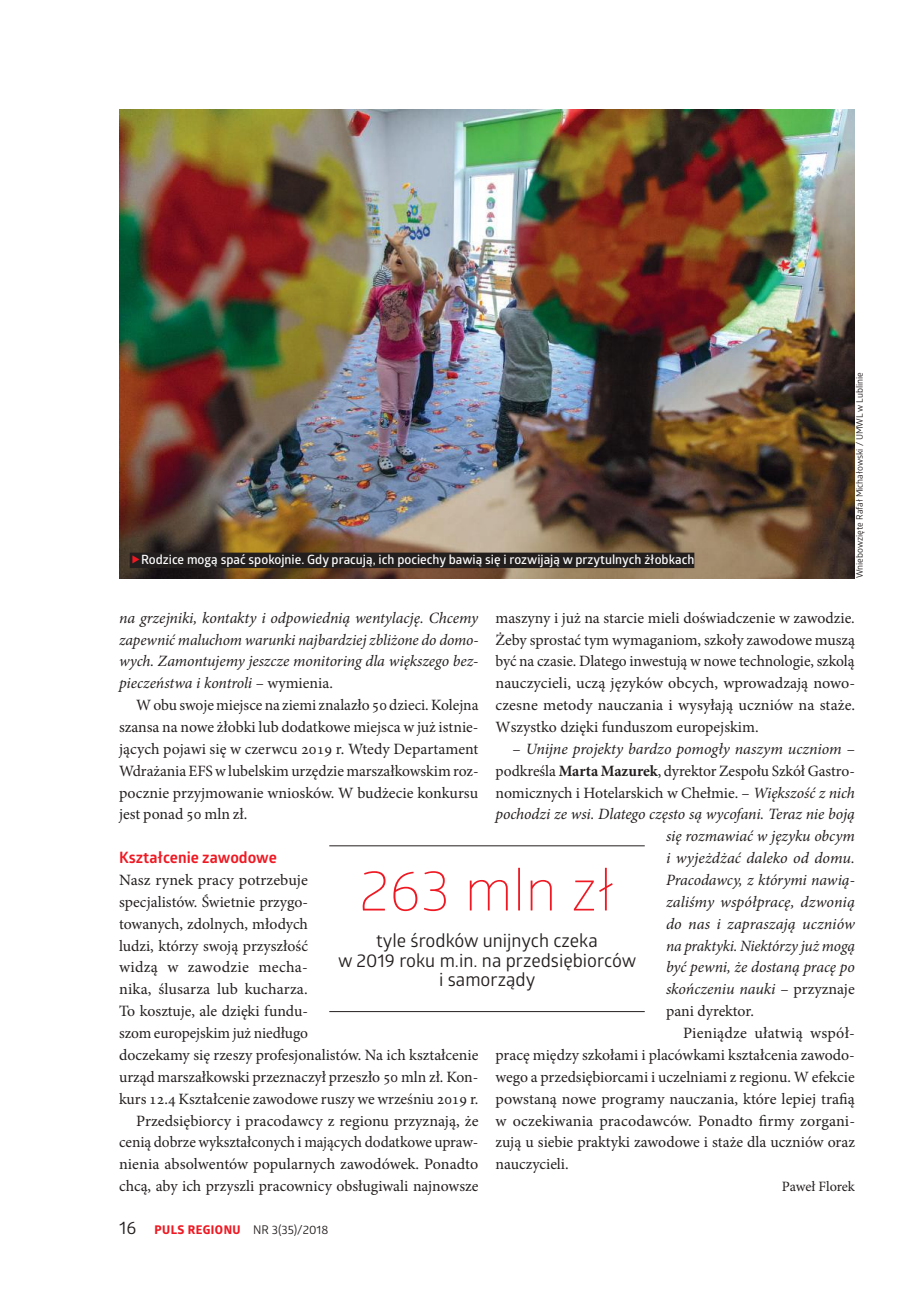
<style>
.page{position:relative;width:906px;height:1289px;background:#fff}
.page>*{position:absolute;margin:0;border:0;box-sizing:border-box;transform-origin:0 0}
.t1{font:300 57px "Glober";color:#ef1923}
.t2{font:18.3px/19.5px "Glober";color:#241f1f;text-align:center}
.t3{font:15.75px/21.9px "Minion Pro";color:#241f1f;text-align:justify}
.t4{font:italic 15.75px/21.9px "Minion Pro";letter-spacing:-.005em;color:#241f1f;text-align:justify}
.t5{font:15.75px "Minion Pro";letter-spacing:.02em;color:#241f1f}
.t6{font:700 15.75px "Glober";color:#ef1923}
.t7{font:14.25px "Minion Pro";letter-spacing:-.01em;color:#241f1f}
.t8{font:600 12.75px "Glober";color:#fff}
.t9{font:12px "Glober";color:#241f1f}
.t10{font:9px "Glober";color:#241f1f}
.s1{font-style:normal}
.s2{font-weight:700}
.s3{font-style:italic}
.s4{font-size:18px}
.s5{font-family:"Globerx";font-weight:700;color:#ef1923}
</style>
<div class="page">
<img style="left:119px;top:110px;width:736px;height:469px">
<div style="left:130px;top:552px;width:564px;height:16px;background:#241f1f"></div>
<hr style="left:329px;top:1011px;width:316px;height:1px;background:#241f1f">
<hr style="left:329px;top:845px;width:316px;height:1px;background:#241f1f">
<p class="t8" style="left:141px;top:550px;width:555px">Rodzice mogą spać spokojnie. Gdy pracują, ich pociechy bawią się i rozwijają w przytulnych żłobkach</p>
<p class="t10" style="left:853px;top:578px;width:207px;rotate:-90deg">Wniebowzięte Rafał Michałowski / UMWL w Lublinie</p>
<p class="t4" style="left:119px;top:606px;width:361px">na grzejniki, kontakty i odpowiednią wentylację. Chcemy zapewnić maluchom warunki najbardziej zbliżone do domo&shy;wych. Zamontujemy jeszcze monitoring dla większego bez&shy;pieczeństwa i kontroli <span class="s1">– wymienia.</span></p>
<p class="t3" style="left:119px;top:694px;width:361px;text-indent:17px">W obu swoje miejsce na ziemi znalazło 50 dzieci. Kolejna szansa na nowe żłobki lub dodatkowe miejsca w już istnie&shy;jących pojawi się w czerwcu 2019 r. Wtedy Departament Wdrażania EFS w lubelskim urzędzie marszałkowskim roz&shy;pocznie przyjmowanie wniosków. W budżecie konkursu jest ponad 50 mln zł.</p>
<p class="t6" style="left:119px;top:846px;width:159px">Kształcenie zawodowe</p>
<p class="t3" style="left:119px;top:869px;width:190px">Nasz rynek pracy potrzebuje</p>
<p class="t3" style="left:119px;top:891px;width:190px">specjalistów. Świetnie przygo-</p>
<p class="t3" style="left:119px;top:912px;width:190px">towanych, zdolnych, młodych</p>
<p class="t3" style="left:119px;top:934px;width:190px">ludzi, którzy swoją przyszłość</p>
<p class="t5" style="left:119px;top:956px;width:190px">widzą w zawodzie mecha-</p>
<p class="t3" style="left:119px;top:978px;width:190px">nika, ślusarza lub kucharza.</p>
<p class="t3" style="left:119px;top:1000px;width:190px">To kosztuje, ale dzięki fundu-</p>
<p class="t3" style="left:119px;top:1022px;width:190px">szom europejskim już niedługo</p>
<p class="t3" style="left:119px;top:1044px;width:361px">doczekamy się rzeszy profesjonalistów. Na ich kształcenie</p>
<p class="t3" style="left:119px;top:1065px;width:361px">urząd marszałkowski przeznaczył przeszło 50 mln zł. Kon-</p>
<p class="t3" style="left:119px;top:1087px;width:361px">kurs 12.4 Kształcenie zawodowe ruszy we wrześniu 2019 r.</p>
<p class="t3" style="left:136px;top:1109px;width:344px">Przedsiębiorcy i pracodawcy z regionu przyznają, że</p>
<p class="t3" style="left:119px;top:1131px;width:361px">cenią dobrze wykształconych i mających dodatkowe upraw-</p>
<p class="t3" style="left:119px;top:1153px;width:361px">nienia absolwentów popularnych zawodówek. Ponadto</p>
<p class="t3" style="left:119px;top:1175px;width:361px">chcą, aby ich przyszli pracownicy obsługiwali najnowsze</p>
<p class="t3" style="left:495px;top:606px;width:361px">maszyny i już na starcie mieli doświadczenie w zawodzie.<br>Żeby sprostać tym wymaganiom, szkoły zawodowe muszą być na czasie. Dlatego inwestują w nowe technologie, szkolą nauczycieli, uczą języków obcych, wprowadzają nowo&shy;czesne metody nauczania i wysyłają uczniów na staże.<br>Wszystko dzięki funduszom europejskim.</p>
<p class="t4" style="left:512px;top:737px;width:344px"><span class="s1">–</span> Unijne projekty bardzo pomogły naszym uczniom <span class="s1">–</span></p>
<p class="t3" style="left:495px;top:759px;width:361px">podkreśla <span class="s2">Marta Mazurek</span>, dyrektor Zespołu Szkół Gastro-</p>
<p class="t3" style="left:495px;top:781px;width:361px">nomicznych i Hotelarskich w Chełmie. – <span class="s3">Większość z nich</span></p>
<p class="t4" style="left:495px;top:803px;width:361px">pochodzi ze wsi. Dlatego często są wycofani. Teraz nie boją</p>
<p class="t4" style="left:666px;top:825px;width:190px">się rozmawiać w języku obcym</p>
<p class="t4" style="left:666px;top:847px;width:190px">i wyjeżdżać daleko od domu.</p>
<p class="t4" style="left:666px;top:869px;width:190px">Pracodawcy, z którymi nawią-</p>
<p class="t4" style="left:666px;top:890px;width:190px">zaliśmy współpracę, dzwonią</p>
<p class="t4" style="left:666px;top:912px;width:190px">do nas i zapraszają uczniów</p>
<p class="t4" style="left:666px;top:934px;width:190px">na praktyki. Niektórzy już mogą</p>
<p class="t4" style="left:666px;top:956px;width:190px">być pewni, że dostaną pracę po</p>
<p class="t4" style="left:666px;top:978px;width:190px">skończeniu nauki <span class="s1">– przyznaje</span></p>
<p class="t3" style="left:666px;top:1000px;width:89px">pani dyrektor.</p>
<p class="t3" style="left:683px;top:1022px;width:173px">Pieniądze ułatwią współ-</p>
<p class="t3" style="left:495px;top:1044px;width:361px">pracę między szkołami i placówkami kształcenia zawodo-</p>
<p class="t3" style="left:495px;top:1065px;width:361px">wego a przedsiębiorcami i uczelniami z regionu. W efekcie</p>
<p class="t3" style="left:495px;top:1087px;width:361px">powstaną nowe programy nauczania, które lepiej trafią</p>
<p class="t3" style="left:495px;top:1109px;width:361px">w oczekiwania pracodawców. Ponadto firmy zorgani-</p>
<p class="t3" style="left:495px;top:1131px;width:361px">zują u siebie praktyki zawodowe i staże dla uczniów oraz</p>
<p class="t3" style="left:495px;top:1153px;width:75px">nauczycieli.</p>
<p class="t7" style="left:782px;top:1176px;width:74px">Paweł Florek</p>
<h1 class="t1" style="left:359px;top:850px;width:257px">263 mln zł</h1>
<p class="t2" style="left:338px;top:930px;width:300px">tyle środków unijnych czeka<br>w 2019 roku m.in. na przedsiębiorców i samorządy</p>
<p class="t9" style="left:119px;top:1220px;width:211px"><span class="s4">16</span> <span class="s5">PULS REGIONU</span> NR 3(35)/2018</p>
</div>
